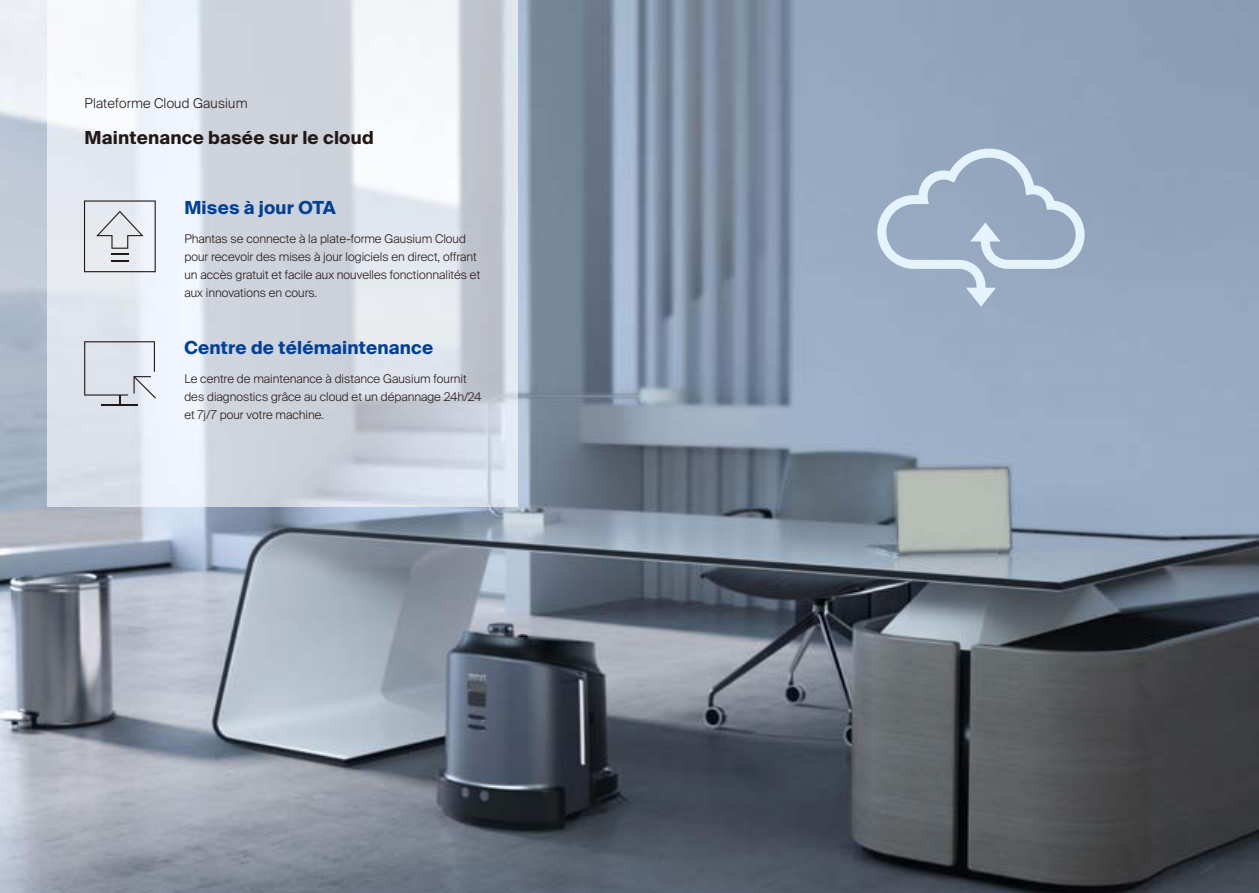
<style>
.page{position:relative;width:1259px;height:893px;background:#fff}
.page>*{position:absolute;margin:0;border:0;box-sizing:border-box;transform-origin:0 0}
.t1{font:700 18px "Suisse Intl";letter-spacing:.01em;color:#004097}
.t2{font:700 18px "Suisse Intl";letter-spacing:.01em;color:#231815}
.t3{font:300 13.5px "Suisse Intl";letter-spacing:.01em;color:#231815}
.t4{font:300 12px/18px "Suisse Intl";color:#231815}
</style>
<div class="page">
<img style="left:0;top:0;width:1259px;height:893px">
<img style="left:48px;top:0;width:469px;height:506px">
<svg style="left:84px;top:200px;width:72px;height:72px;background:#d4d6dc"></svg>
<hr style="left:101px;top:405px;width:37px;height:1px;background:#231815">
<svg style="left:84px;top:341px;width:72px;height:64px;background:#d3d6de"></svg>
<svg style="left:877px;top:149px;width:207px;height:158px;background:#a3b4ca"></svg>
<p class="t3" style="left:85px;top:95px;width:164px">Plateforme Cloud Gausium</p>
<h1 class="t2" style="left:85px;top:127px;width:291px">Maintenance basée sur le cloud</h1>
<h1 class="t1" style="left:184px;top:197px;width:153px">Mises à jour OTA</h1>
<p class="t4" style="left:184px;top:230px;width:297px">Phantas se connecte à la plate-forme Gausium Cloud pour recevoir des mises à jour logiciels en direct, offrant un accès gratuit et facile aux nouvelles fonctionnalités et aux innovations en cours.</p>
<h1 class="t1" style="left:184px;top:337px;width:251px">Centre de télémaintenance</h1>
<p class="t4" style="left:184px;top:370px;width:299px">Le centre de maintenance à distance Gausium fournit des diagnostics grâce au cloud et un dépannage 24h/24 et 7j/7 pour votre machine.</p>
</div>
